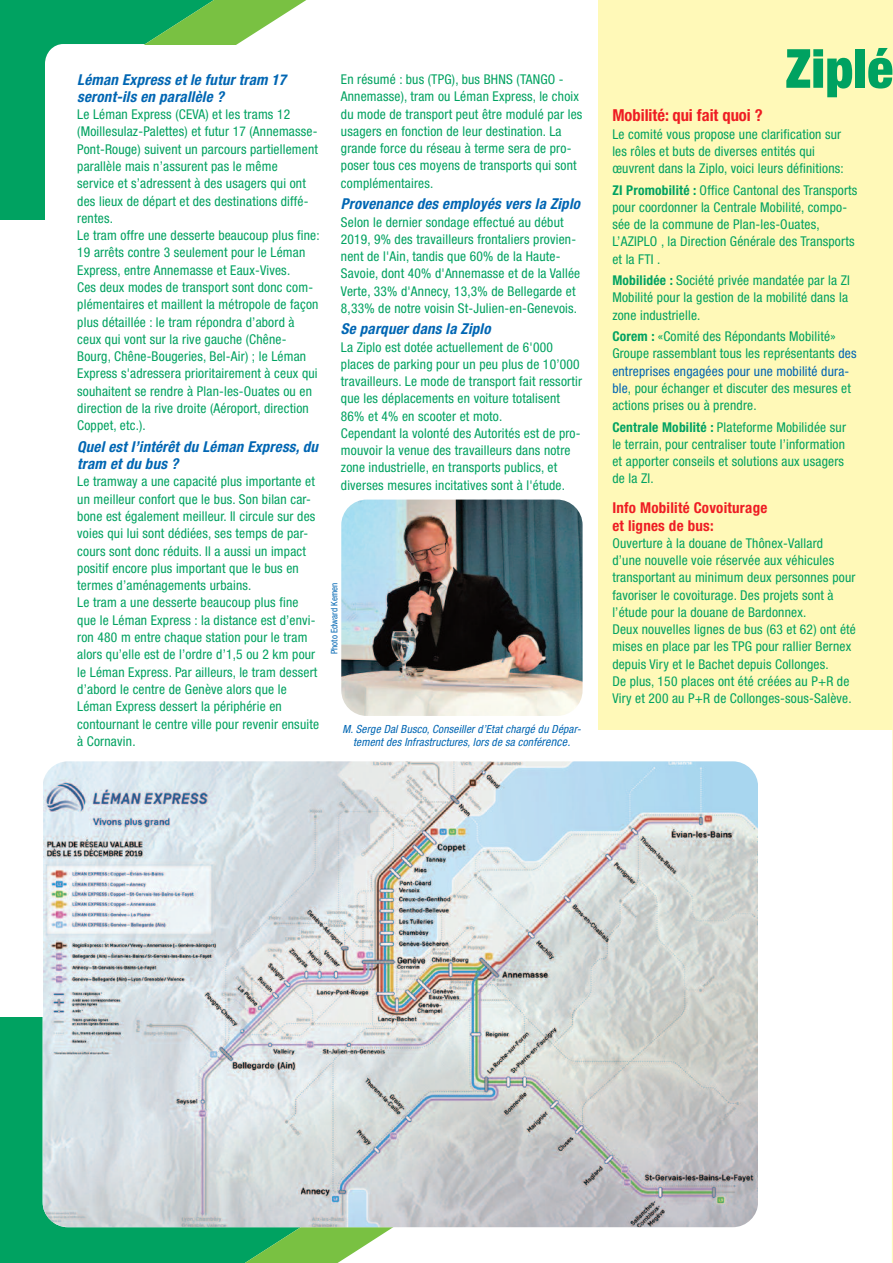
<style>
.page{position:relative;width:893px;height:1263px;background:#fff}
.page>*{position:absolute;margin:0;border:0;box-sizing:border-box;transform-origin:0 0}
.t1{font:900 condensed 54px "Helvetica Neue";color:#00a261}
.t2{font:700 condensed 16.5px "Helvetica Neue";color:#ee1d23}
.t3{font:italic 700 condensed 15px/17.2px "Helvetica Neue";letter-spacing:.015em;color:#0166b3}
.t4{font:700 condensed 15px/17.2px "Helvetica Neue";letter-spacing:.015em;color:#ee1d23}
.t5{font:condensed 13.5px/17.2px "Helvetica Neue";letter-spacing:.015em;color:#00a261}
.t6{font:italic condensed 11.25px/13.5px "Helvetica Neue";letter-spacing:.015em;color:#0166b3;text-align:center}
.t7{font:condensed 9px "Helvetica Neue";color:#0166b3}
.s1{font-size:12px}
.s2{font-weight:700}
.s3{color:#0166b3}
</style>
<div class="page">
<div style="left:598px;top:0;width:295px;height:729px;background:#fff9b8"></div>
<div style="left:0;top:1017px;width:313px;height:246px;background:#00a261"></div>
<div style="left:0;top:0;width:230px;height:219px;background:#00a261"></div>
<div style="left:45px;top:44px;width:193px;height:175px;background:#fff"></div>
<svg style="left:206px;top:1227px;width:204px;height:36px"></svg>
<svg style="left:892px;top:729px;width:1px;height:534px"></svg>
<svg style="left:145px;top:0;width:161px;height:44px"></svg>
<img style="left:341px;top:500px;width:242px;height:216px;border-radius:26px">
<img style="left:43px;top:761px;width:715px;height:466px;border-radius:26px">
<p class="t3" style="left:77px;top:72px;width:210px">Léman Express et le futur tram 17</p>
<p class="t3" style="left:77px;top:89px;width:148px">seront-ils en parallèle ?</p>
<p class="t5" style="left:77px;top:107px;width:244px">Le Léman Express (CEVA) et les trams 12 (Moillesulaz-Palettes) et futur 17 (Annemasse-Pont-Rouge) suivent un parcours partiellement parallèle mais n’assurent pas le même<br>service et s’adressent à des usagers qui ont des lieux de départ et des destinations diffé&shy;rentes.<br>Le tram offre une desserte beaucoup plus fine:<br>19 arrêts contre 3 seulement pour le Léman Express, entre Annemasse et Eaux-Vives.<br>Ces deux modes de transport sont donc com&shy;plémentaires et maillent la métropole de façon plus détaillée : le tram répondra d’abord à ceux qui vont sur la rive gauche (Chêne-Bourg, Chêne-Bougeries, Bel-Air) ; le Léman Express s'adressera prioritairement à ceux qui souhaitent se rendre à Plan-les-Ouates ou en direction de la rive droite (Aéroport, direction Coppet, etc.).</p>
<p class="t3" style="left:77px;top:439px;width:242px">Quel est l’intérêt du Léman Express, du tram et du bus ?</p>
<p class="t5" style="left:77px;top:474px;width:243px">Le tramway a une capacité plus importante et un meilleur confort que le bus. Son bilan car&shy;bone est également meilleur. Il circule sur des voies qui lui sont dédiées, ses temps de par&shy;cours sont donc réduits. Il a aussi un impact positif encore plus important que le bus en termes d’aménagements urbains.<br>Le tram a une desserte beaucoup plus fine que le Léman Express : la distance est d’envi&shy;ron 480 m entre chaque station pour le tram alors qu’elle est de l’ordre d’1,5 ou 2 km pour le Léman Express. Par ailleurs, le tram dessert d’abord le centre de Genève alors que le Léman Express dessert la périphérie en contournant le centre ville pour revenir ensuite à Cornavin.</p>
<p class="t5" style="left:341px;top:72px;width:243px">En résumé : bus (TPG), bus BHNS (TANGO - Annemasse), tram ou Léman Express, le choix du mode de transport peut être modulé par les usagers en fonction de leur destination. La grande force du réseau à terme sera de pro&shy;poser tous ces moyens de transports qui sont complémentaires.</p>
<p class="t3" style="left:341px;top:197px;width:241px">Provenance des employés vers la Ziplo</p>
<p class="t5" style="left:341px;top:214px;width:241px">Selon le dernier sondage effectué au début 2019, 9% des travailleurs frontaliers provien&shy;nent de l'Ain, tandis que 60% de la Haute-Savoie, dont 40% d'Annemasse et de la Vallée Verte, 33% d'Annecy, 13,3% de Bellegarde et 8,33% de notre voisin St-Julien-en-Genevois.</p>
<p class="t3" style="left:341px;top:322px;width:151px">Se parquer dans la Ziplo</p>
<p class="t5" style="left:341px;top:339px;width:243px">La Ziplo est dotée actuellement de 6'000 places de parking pour un peu plus de 10’000 travailleurs. Le mode de transport fait ressortir que les déplacements en voiture totalisent 86% et 4% en scooter et moto.<br>Cependant la volonté des Autorités est de pro&shy;mouvoir la venue des travailleurs dans notre zone industrielle, en transports publics, et diverses mesures incitatives sont à l'étude.</p>
<p class="t7" style="left:331px;top:654px;width:73px;rotate:-90deg">Photo Edward Kernen</p>
<p class="t6" style="left:342px;top:723px;width:240px">M. Serge Dal Busco, Conseiller d’Etat chargé du Dépar&shy;tement des Infrastructures, lors de sa confé<span class="s1">rence.</span></p>
<h1 class="t1" style="left:785px;top:49px;width:109px">Ziplé</h1>
<p class="t2" style="left:612px;top:109px;width:152px">Mobilité: qui fait quoi ?</p>
<p class="t5" style="left:612px;top:126px;width:233px">Le comité vous propose une clarification sur les rôles et buts de diverses entités qui œuvrent dans la Ziplo, voici leurs définitions:</p>
<p class="t5" style="left:612px;top:182px;width:247px"><span class="s2">ZI Promobilité :</span> Office Cantonal des Transports pour coordonner la Centrale Mobilité, compo&shy;sée de la commune de Plan-les-Ouates, L’AZIPLO , la Direction Générale des Transports et la FTI .</p>
<p class="t5" style="left:612px;top:273px;width:239px"><span class="s2">Mobilidée :</span> Société privée mandatée par la ZI<br>Mobilité pour la gestion de la mobilité dans la zone industrielle.</p>
<p class="t5" style="left:612px;top:329px;width:246px"><span class="s2">Corem :</span> «Comité des Répondants Mobilité» Groupe rassemblant tous les représentants <span class="s3">des entreprises engagées pour une mobilité dura&shy;ble</span>, pour échanger et discuter des mesures et actions prises ou à prendre.</p>
<p class="t5" style="left:612px;top:419px;width:235px"><span class="s2">Centrale Mobilité :</span> Plateforme Mobilidée sur le terrain, pour centraliser toute l’information et apporter conseils et solutions aux usagers de la ZI.</p>
<p class="t4" style="left:612px;top:501px;width:157px">Info Mobilité Covoiturage et lignes de bus:</p>
<p class="t5" style="left:612px;top:536px;width:245px">Ouverture à la douane de Thônex-Vallard<br>d’une nouvelle voie réservée aux véhicules transportant au minimum deux personnes pour favoriser le covoiturage. Des projets sont à l’étude pour la douane de Bardonnex.<br>Deux nouvelles lignes de bus (63 et 62) ont été mises en place par les TPG pour rallier Bernex depuis Viry et le Bachet depuis Collonges.<br>De plus, 150 places ont été créées au P+R de Viry et 200 au P+R de Collonges-sous-Salève.</p>
</div>
